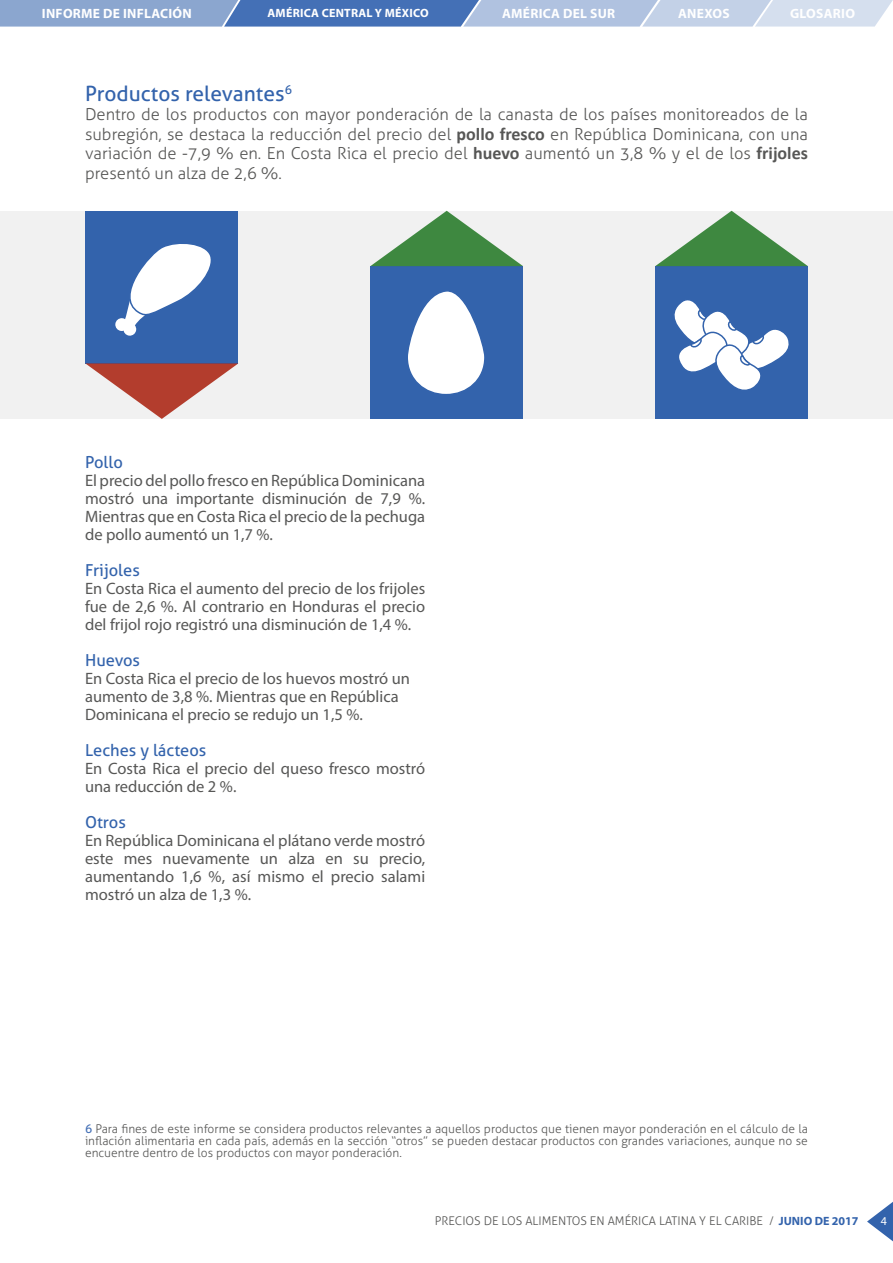
<style>
.page{position:relative;width:893px;height:1263px;background:#fff}
.page>*{position:absolute;margin:0;border:0;box-sizing:border-box;transform-origin:0 0}
.t1{font:21px "Aller";color:#3363ac}
.t2{font:16.5px/18px "Myriad Pro";color:#575756;text-align:justify}
.t3{font:300 16.5px/19.5px "Aller";color:#575756;text-align:justify}
.t4{font:16.5px "Aller";color:#3363ac}
.t5{font:700 13.5px "Myriad Pro";letter-spacing:.02em;color:#fff}
.t6{font:300 12px/12px "Aller";color:#575756;text-align:justify}
.t7{font:700 12px "Myriad Pro";letter-spacing:.02em;color:#fff}
.t8{font:12px "Myriad Pro";color:#fff}
.s1{font-family:"Calibri";font-weight:700;font-size:18px}
.s2{font-weight:400;color:#4470b6}
.s3{font-family:"Myriad Pro";font-weight:700;color:#3363ac}
</style>
<div class="page">
<svg style="left:867px;top:1202px;width:26px;height:39px"></svg>
<div style="left:0;top:211px;width:893px;height:208px;background:#f1f1f1"></div>
<svg style="left:0;top:0;width:893px;height:27px;background:#94add4"></svg>
<div style="left:655px;top:266px;width:153px;height:153px;background:#3363ac"></div>
<svg style="left:655px;top:211px;width:153px;height:179px"></svg>
<div style="left:370px;top:267px;width:152px;height:152px;background:#3363ac"></div>
<svg style="left:370px;top:211px;width:153px;height:55px"></svg>
<svg style="left:408px;top:291px;width:77px;height:103px"></svg>
<div style="left:85px;top:211px;width:153px;height:152px;background:#3363ac"></div>
<svg style="left:85px;top:363px;width:153px;height:56px"></svg>
<div style="left:123px;top:323px;width:13px;height:13px;background:#fff;border-radius:50%"></div>
<div style="left:115px;top:318px;width:13px;height:13px;background:#fff;border-radius:50%"></div>
<svg style="left:115px;top:244px;width:96px;height:84px"></svg>
<p class="t5" style="left:42px;top:6px;width:151px">INFORME DE INFLACIÓN</p>
<p class="t7" style="left:267px;top:6px;width:163px">AMÉRICA CENTRAL Y MÉXICO</p>
<p class="t5" style="left:502px;top:6px;width:115px">AMÉRICA DEL SUR</p>
<p class="t5" style="left:678px;top:6px;width:53px">ANEXOS</p>
<p class="t5" style="left:790px;top:6px;width:66px">GLOSARIO</p>
<p class="t1" style="left:85px;top:80px;width:208px">Productos relevantes<sup>6</sup></p>
<p class="t3" style="left:85px;top:104px;width:724px">Dentro de los productos con mayor ponderación de la canasta de los países monitoreados de la subregión, se destaca la reducción del precio del <span class="s1">pollo fresco</span> en República Dominicana, con una variación de -7,9 % en. En Costa Rica el precio del <span class="s1">huevo</span> aumentó un 3,8 % y el de los <span class="s1">frijoles </span>presentó un alza de 2,6 %.</p>
<p class="t4" style="left:85px;top:452px;width:39px">Pollo</p>
<p class="t2" style="left:85px;top:471px;width:342px">El precio del pollo fresco en República Dominicana mostró una importante disminución de 7,9 %.<br>Mientras que en Costa Rica el precio de la pechuga de pollo aumentó un 1,7 %.</p>
<p class="t4" style="left:85px;top:560px;width:56px">Frijoles</p>
<p class="t2" style="left:85px;top:579px;width:342px">En Costa Rica el aumento del precio de los frijoles fue de 2,6 %. Al contrario en Honduras el precio del frijol rojo registró una disminución de 1,4 %.</p>
<p class="t4" style="left:85px;top:650px;width:57px">Huevos</p>
<p class="t2" style="left:85px;top:669px;width:327px;text-align:left">En Costa Rica el precio de los huevos mostró un aumento de 3,8 %. Mientras que en República<br>Dominicana el precio se redujo un 1,5 %.</p>
<p class="t4" style="left:85px;top:740px;width:123px">Leches y lácteos</p>
<p class="t2" style="left:85px;top:759px;width:342px">En Costa Rica el precio del queso fresco mostró una reducción de 2 %.</p>
<p class="t4" style="left:85px;top:812px;width:42px">Otros</p>
<p class="t2" style="left:85px;top:831px;width:342px">En República Dominicana el plátano verde mostró este mes nuevamente un alza en su precio, aumentando 1,6 %, así mismo el precio salami mostró un alza de 1,3 %.</p>
<p class="t6" style="left:85px;top:1123px;width:724px"><span class="s2">6</span> Para fines de este informe se considera productos relevantes a aquellos productos que tienen mayor ponderación en el cálculo de la inflación alimentaria en cada país, además en la sección “otros” se pueden destacar productos con grandes variaciones, aunque no se encuentre dentro de los productos con mayor ponderación.</p>
<p class="t6" style="left:435px;top:1215px;width:425px">PRECIOS DE LOS ALIMENTOS EN AMÉRICA LATINA Y EL CARIBE / <span class="s3">JUNIO DE 2017</span></p>
<p class="t8" style="left:881px;top:1213px;width:8px">4</p>
</div>
